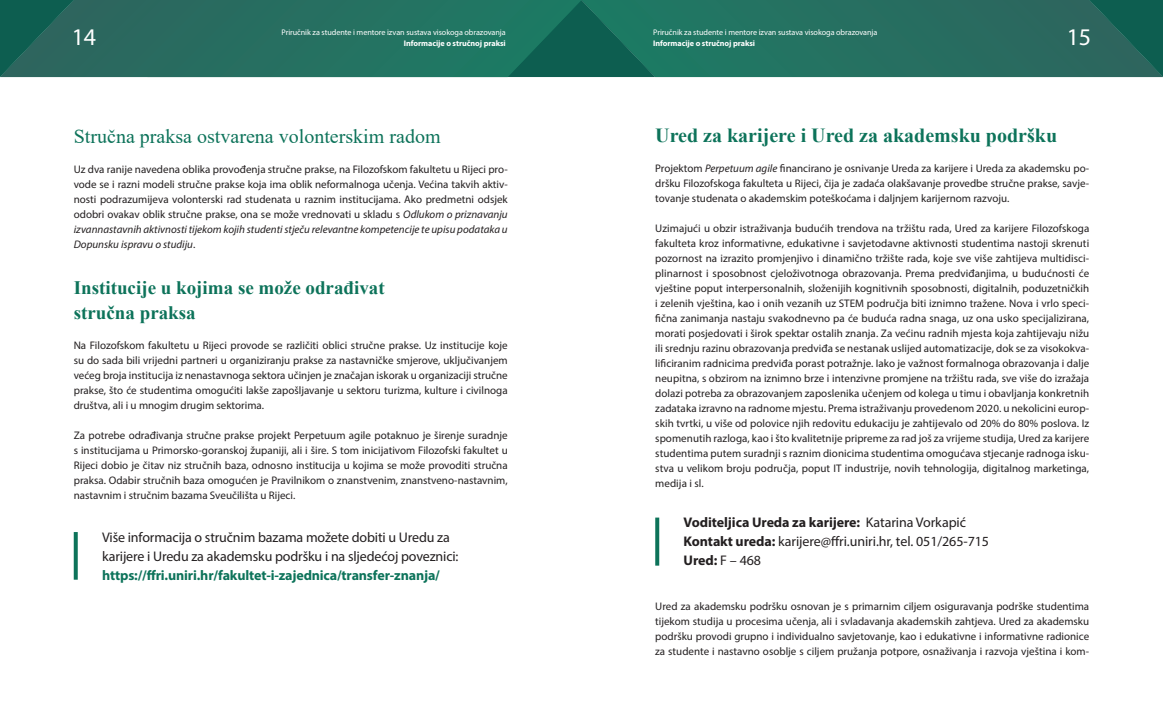
<style>
.page{position:relative;width:1163px;height:723px;background:#fff}
.page>*{position:absolute;margin:0;border:0;box-sizing:border-box;transform-origin:0 0}
.t1{font:24px "Myriad Pro";color:#fff}
.t2{font:20px "Times New Roman";color:#0d735a}
.t3{font:700 20px "Times New Roman";color:#0d735a}
.t4{font:700 19px/25px "Times New Roman";color:#0d735a}
.t5{font:14px/19px "Myriad Pro";letter-spacing:-.01em;color:#231f20}
.t6{font:700 14px "Myriad Pro";letter-spacing:-.01em;color:#0d735a}
.t7{font:11px/15px "Myriad Pro";color:#231f20;text-align:justify}
.t8{font:8.1px "Myriad Pro";letter-spacing:-.005em;color:#fff}
.t9{font:700 8.1px "Myriad Pro";letter-spacing:-.005em;color:#fff}
.s1{font-style:italic}
.s2{font-weight:700}
</style>
<div class="page">
<svg style="left:74px;top:532px;width:4px;height:48px"></svg>
<svg style="left:655px;top:517px;width:4px;height:49px"></svg>
<svg style="left:655px;top:0;width:434px;height:77px;background:#256f60"></svg>
<svg style="left:1089px;top:0;width:73px;height:77px;background:#1d6257"></svg>
<svg style="left:581px;top:0;width:74px;height:77px;background:#156b59"></svg>
<svg style="left:74px;top:0;width:507px;height:77px;background:#236e5f"></svg>
<svg style="left:0;top:0;width:74px;height:77px;background:#1d6257"></svg>
<p class="t8" style="left:281px;top:28px;width:226px">Priručnik za studente i mentore izvan sustava visokoga obrazovanja</p>
<p class="t8" style="left:653px;top:28px;width:226px">Priručnik za studente i mentore izvan sustava visokoga obrazovanja</p>
<p class="t9" style="left:653px;top:38px;width:103px">Informacije o stručnoj praksi</p>
<h1 class="t1" style="left:72px;top:23px;width:26px">14</h1>
<p class="t9" style="left:404px;top:38px;width:103px">Informacije o stručnoj praksi</p>
<h1 class="t1" style="left:1066px;top:23px;width:26px">15</h1>
<h2 class="t2" style="left:74px;top:122px;width:368px">Stručna praksa ostvarena volonterskim radom</h2>
<p class="t7" style="left:74px;top:161px;width:435px">Uz dva ranije navedena oblika provođenja stručne prakse, na Filozofskom fakultetu u Rijeci pro&shy;vode se i razni modeli stručne prakse koja ima oblik neformalnoga učenja. Većina takvih aktiv&shy;nosti podrazumijeva volonterski rad studenata u raznim institucijama. Ako predmetni odsjek odobri ovakav oblik stručne prakse, ona se može vrednovati u skladu s <span class="s1">Odlukom o priznavanju izvannastavnih aktivnosti tijekom kojih studenti stječu relevantne kompetencije te upisu podataka u Dopunsku ispravu o studiju</span>.</p>
<h3 class="t4" style="left:74px;top:274px;width:312px">Institucije u kojima se može odrađivat stručna praksa</h3>
<p class="t7" style="left:74px;top:337px;width:435px">Na Filozofskom fakultetu u Rijeci provode se različiti oblici stručne prakse. Uz institucije koje su do sada bili vrijedni partneri u organiziranju prakse za nastavničke smjerove, uključivanjem većeg broja institucija iz nenastavnoga sektora učinjen je značajan iskorak u organizaciji stručne prakse, što će studentima omogućiti lakše zapošljavanje u sektoru turizma, kulture i civilnoga društva, ali i u mnogim drugim sektorima.</p>
<p class="t7" style="left:74px;top:427px;width:435px">Za potrebe odrađivanja stručne prakse projekt Perpetuum agile potaknuo je širenje suradnje s institucijama u Primorsko-goranskoj županiji, ali i šire. S tom inicijativom Filozofski fakultet u Rijeci dobio je čitav niz stručnih baza, odnosno institucija u kojima se može provoditi stručna praksa. Odabir stručnih baza omogućen je Pravilnikom o znanstvenim, znanstveno-nastavnim, nastavnim i stručnim bazama Sveučilišta u Rijeci.</p>
<p class="t5" style="left:102px;top:527px;width:358px">Više informacija o stručnim bazama možete dobiti u Uredu za karijere i Uredu za akademsku podršku i na sljedećoj poveznici:</p>
<p class="t6" style="left:102px;top:566px;width:339px">https://ffri.uniri.hr/fakultet-i-zajednica/transfer-znanja/</p>
<h2 class="t3" style="left:655px;top:121px;width:403px">Ured za karijere i Ured za akademsku podršku</h2>
<p class="t7" style="left:655px;top:161px;width:435px">Projektom <span class="s1">Perpetuum agile</span> financirano je osnivanje Ureda za karijere i Ureda za akademsku po&shy;dršku Filozofskoga fakulteta u Rijeci, čija je zadaća olakšavanje provedbe stručne prakse, savje&shy;tovanje studenata o akademskim poteškoćama i daljnjem karijernom razvoju.</p>
<p class="t7" style="left:655px;top:221px;width:435px">Uzimajući u obzir istraživanja budućih trendova na tržištu rada, Ured za karijere Filozofskoga fakulteta kroz informativne, edukativne i savjetodavne aktivnosti studentima nastoji skrenuti pozornost na izrazito promjenjivo i dinamično tržište rada, koje sve više zahtijeva multidisci&shy;plinarnost i sposobnost cjeloživotnoga obrazovanja. Prema predviđanjima, u budućnosti će vještine poput interpersonalnih, složenijih kognitivnih sposobnosti, digitalnih, poduzetničkih i zelenih vještina, kao i onih vezanih uz STEM područja biti iznimno tražene. Nova i vrlo speci&shy;fična zanimanja nastaju svakodnevno pa će buduća radna snaga, uz ona usko specijalizirana, morati posjedovati i širok spektar ostalih znanja. Za većinu radnih mjesta koja zahtijevaju nižu ili srednju razinu obrazovanja predviđa se nestanak uslijed automatizacije, dok se za visokokva&shy;lificiranim radnicima predviđa porast potražnje. Iako je važnost formalnoga obrazovanja i dalje neupitna, s obzirom na iznimno brze i intenzivne promjene na tržištu rada, sve više do izražaja dolazi potreba za obrazovanjem zaposlenika učenjem od kolega u timu i obavljanja konkretnih zadataka izravno na radnome mjestu. Prema istraživanju provedenom 2020. u nekolicini europ&shy;skih tvrtki, u više od polovice njih redovitu edukaciju je zahtijevalo od 20% do 80% poslova. Iz spomenutih razloga, kao i što kvalitetnije pripreme za rad još za vrijeme studija, Ured za karijere studentima putem suradnji s raznim dionicima studentima omogućava stjecanje radnoga isku&shy;stva u velikom broju područja, poput IT industrije, novih tehnologija, digitalnog marketinga, medija i sl.</p>
<p class="t5" style="left:683px;top:513px;width:307px"><span class="s2">Voditeljica Ureda za karijere:</span> Katarina Vorkapić<br><span class="s2">Kontakt ureda:</span> karijere@ffri.uniri.hr, tel. 051/265-715<br><span class="s2">Ured:</span> F – 468</p>
<p class="t7" style="left:655px;top:599px;width:435px">Ured za akademsku podršku osnovan je s primarnim ciljem osiguravanja podrške studentima tijekom studija u procesima učenja, ali i svladavanja akademskih zahtjeva. Ured za akademsku podršku provodi grupno i individualno savjetovanje, kao i edukativne i informativne radionice za studente i nastavno osoblje s ciljem pružanja potpore, osnaživanja i razvoja vještina i kom-</p>
</div>
